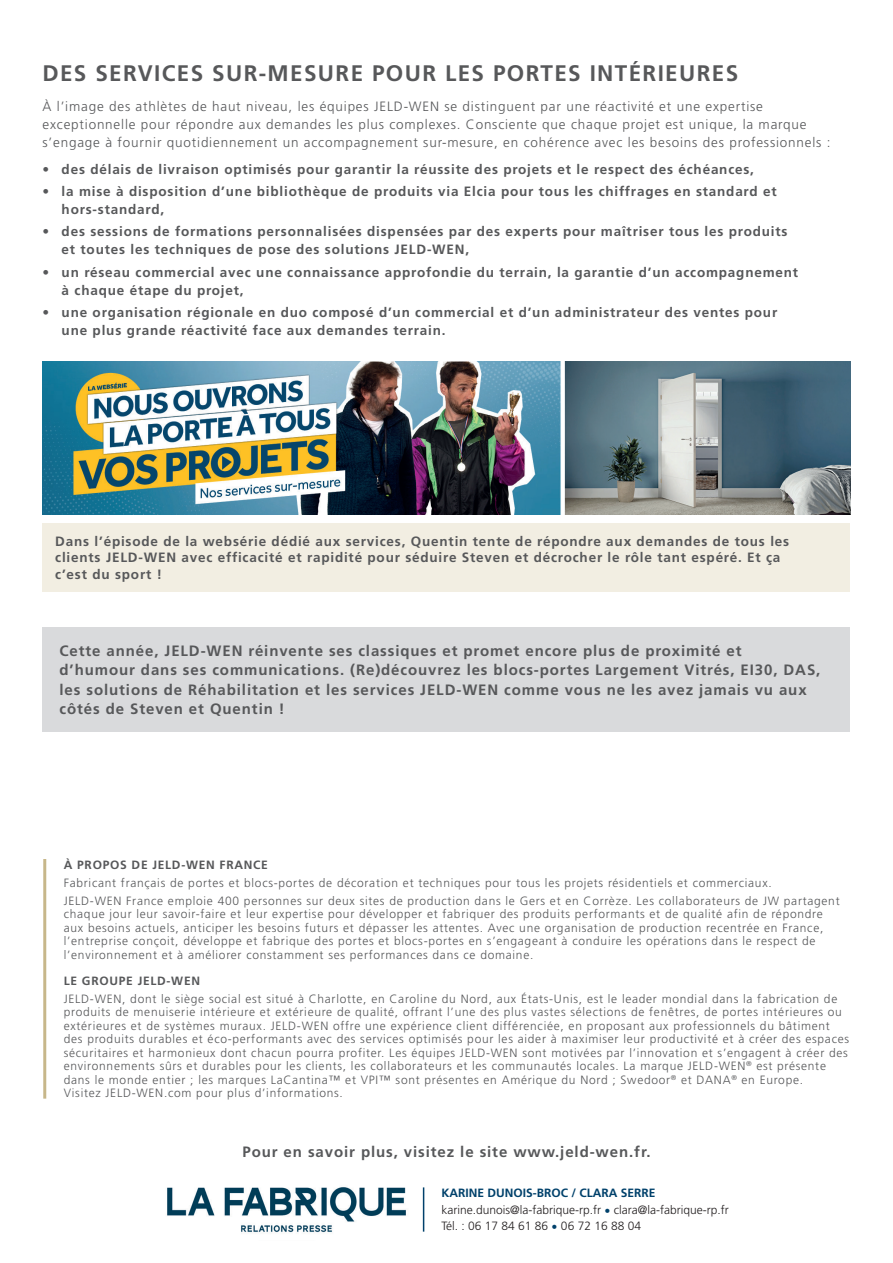
<style>
.page{position:relative;width:893px;height:1263px;background:#fff}
.page>*{position:absolute;margin:0;border:0;box-sizing:border-box;transform-origin:0 0}
.t1{font:700 22.5px "Frutiger LT Std";letter-spacing:.06em;color:#57585a}
.t2{font:700 15px/19.5px "Frutiger LT Std";letter-spacing:.06em;color:#57585a}
.t3{font:700 13.5px/18px "Frutiger LT Std";letter-spacing:.06em;color:#57585a}
.t4{font:300 13.5px/18px "Frutiger LT Std";letter-spacing:.06em;color:#57585a}
.t5{font:300 12px/13.5px "Frutiger LT Std";letter-spacing:.06em;color:#57585a}
.t6{font:300 12px/16.5px "Frutiger LT Std";color:#231f20}
.t7{font:700 12px "Frutiger LT Std";letter-spacing:.06em;color:#57585a}
.s1{font-weight:700;color:#00416b}
.s2{color:#00416b}
</style>
<div class="page">
<hr style="left:43px;top:859px;width:3px;height:239px;background:#c7b78a">
<img style="left:167px;top:1187px;width:239px;height:46px">
<hr style="left:423px;top:1187px;width:1px;height:44px;background:#00416b">
<img style="left:43px;top:361px;width:807px;height:153px">
<div style="left:43px;top:627px;width:807px;height:104px;background:#d9dadc"></div>
<div style="left:43px;top:523px;width:807px;height:68px;background:#f2eee2"></div>
<h1 class="t1" style="left:43px;top:60px;width:697px">DES SERVICES SUR-MESURE POUR LES PORTES INTÉRIEURES</h1>
<p class="t4" style="left:43px;top:98px;width:790px">À l’image des athlètes de haut niveau, les équipes JELD-WEN se distinguent par une réactivité et une expertise exceptionnelle pour répondre aux demandes les plus complexes. Consciente que chaque projet est unique, la marque s’engage à fournir quotidiennement un accompagnement sur-mesure, en cohérence avec les besoins des professionnels :</p>
<p class="t3" style="left:43px;top:160px;width:713px">• des délais de livraison optimisés pour garantir la réussite des projets et le respect des échéances,</p>
<p class="t3" style="left:62px;top:183px;width:716px;text-indent:-19px">• la mise à disposition d’une bibliothèque de produits via Elcia pour tous les chiffrages en standard et hors-standard,</p>
<p class="t3" style="left:62px;top:223px;width:727px;text-indent:-19px">• des sessions de formations personnalisées dispensées par des experts pour maîtriser tous les produits et toutes les techniques de pose des solutions JELD-WEN,</p>
<p class="t3" style="left:62px;top:263px;width:738px;text-indent:-19px">• un réseau commercial avec une connaissance approfondie du terrain, la garantie d’un accompagnement à chaque étape du projet,</p>
<p class="t3" style="left:62px;top:303px;width:717px;text-indent:-19px">• une organisation régionale en duo composé d’un commercial et d’un administrateur des ventes pour une plus grande réactivité face aux demandes terrain.</p>
<p class="t3" style="left:55px;top:533px;width:735px;line-height:16.5px">Dans l’épisode de la websérie dédié aux services, Quentin tente de répondre aux demandes de tous les clients JELD-WEN avec efficacité et rapidité pour séduire Steven et décrocher le rôle tant espéré. Et ça c’est du sport !</p>
<p class="t2" style="left:60px;top:641px;width:762px">Cette année, JELD-WEN réinvente ses classiques et promet encore plus de proximité et d’humour dans ses communications. (Re)découvrez les blocs-portes Largement Vitrés, EI30, DAS, les solutions de Réhabilitation et les services JELD-WEN comme vous ne les avez jamais vu aux côtés de Steven et Quentin !</p>
<p class="t7" style="left:64px;top:858px;width:206px">À PROPOS DE JELD-WEN FRANCE</p>
<p class="t5" style="left:64px;top:874px;width:777px;line-height:17.7px">Fabricant français de portes et blocs-portes de décoration et techniques pour tous les projets résidentiels et commerciaux.<br>JELD-WEN France emploie 400 personnes sur deux sites de production dans le Gers et en Corrèze. Les collaborateurs de JW partagent</p>
<p class="t5" style="left:64px;top:907px;width:761px">chaque jour leur savoir-faire et leur expertise pour développer et fabriquer des produits performants et de qualité afin de répondre aux besoins actuels, anticiper les besoins futurs et dépasser les attentes. Avec une organisation de production recentrée en France, l’entreprise conçoit, développe et fabrique des portes et blocs-portes en s’engageant à conduire les opérations dans le respect de l’environnement et à améliorer constamment ses performances dans ce domaine.</p>
<p class="t7" style="left:64px;top:973px;width:138px">LE GROUPE JELD-WEN</p>
<p class="t5" style="left:64px;top:992px;width:787px">JELD-WEN, dont le siège social est situé à Charlotte, en Caroline du Nord, aux États-Unis, est le leader mondial dans la fabrication de produits de menuiserie intérieure et extérieure de qualité, offrant l’une des plus vastes sélections de fenêtres, de portes intérieures ou extérieures et de systèmes muraux. JELD-WEN offre une expérience client différenciée, en proposant aux professionnels du bâtiment des produits durables et éco-performants avec des services optimisés pour les aider à maximiser leur productivité et à créer des espaces sécuritaires et harmonieux dont chacun pourra profiter. Les équipes JELD-WEN sont motivées par l’innovation et s’engagent à créer des environnements sûrs et durables pour les clients, les collaborateurs et les communautés locales. La marque JELD-WEN<sup>®</sup> est présente dans le monde entier ; les marques LaCantina™ et VPI™ sont présentes en Amérique du Nord ; Swedoor<sup>®</sup> et DANA<sup>®</sup> en Europe.<br>Visitez JELD-WEN.com pour plus d’informations.</p>
<p class="t2" style="left:242px;top:1142px;width:410px">Pour en savoir plus, visitez le site www.jeld-wen.fr.</p>
<p class="t6" style="left:442px;top:1185px;width:289px"><span class="s1">KARINE DUNOIS-BROC / CLARA SERRE </span>karine.dunois@la-fabrique-rp.fr <span class="s2">•</span> clara@la-fabrique-rp.fr<br>Tél. : 06 17 84 61 86 <span class="s2">•</span> 06 72 16 88 04</p>
</div>
